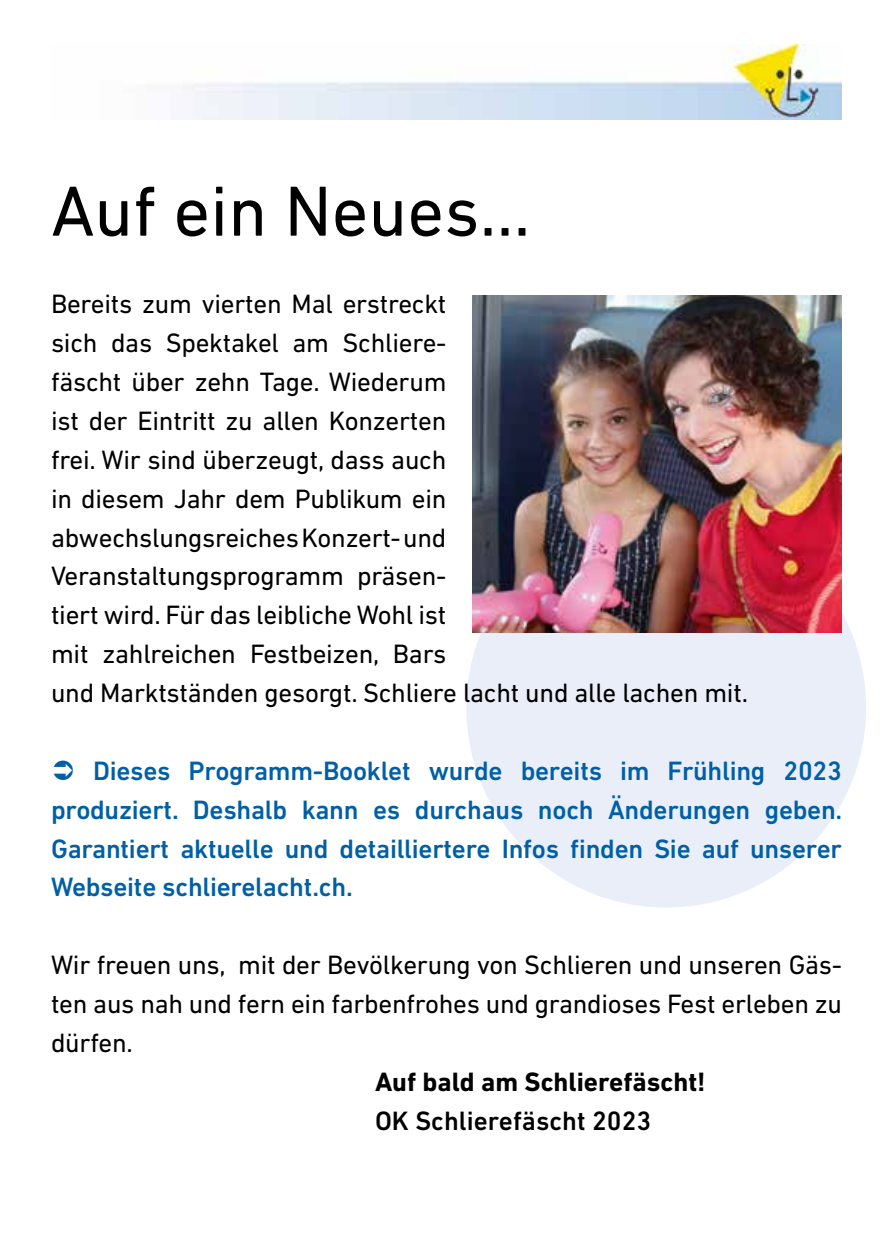
<style>
.page{position:relative;width:893px;height:1259px;background:#fff}
.page>*{position:absolute;margin:0;border:0;box-sizing:border-box;transform-origin:0 0}
.t1{font:72px "DIN Next LT Pro";color:#000}
.t2{font:27px/39px "DIN Next LT Pro";letter-spacing:-.01em;color:#000}
.t3{font:500 27px/39px "DIN Next LT Pro";letter-spacing:-.01em;color:#005fa5;text-align:justify}
.t4{font:700 27px "DIN Next LT Pro";color:#000}
.t5{font:500 27px "DIN Next LT Pro";color:#000}
</style>
<div class="page">
<div style="left:466px;top:508px;width:400px;height:399px;background:#e9eef8;border-radius:50%"></div>
<img style="left:172px;top:45px;width:670px;height:74px">
<img style="left:472px;top:296px;width:370px;height:336px">
<h1 class="t1" style="left:51px;top:170px;width:481px">Auf ein Neues...</h1>
<p class="t2" style="left:51px;top:284px;width:699px">Bereits zum vierten Mal erstreckt<br>sich das Spektakel am Schliere-<br>fäscht über zehn Tage. Wiederum<br>ist der Eintritt zu allen Konzerten<br>frei. Wir sind überzeugt, dass auch<br>in diesem Jahr dem Publikum ein<br>abwechslungsreiches Konzert- und<br>Veranstaltungsprogramm präsen-<br>tiert wird. Für das leibliche Wohl ist<br>mit zahlreichen Festbeizen, Bars<br>und Marktständen gesorgt. Schliere lacht und alle lachen mit.</p>
<p class="t3" style="left:51px;top:751px;width:793px;text-indent:42px">Dieses Programm-Booklet wurde bereits im Frühling 2023 produziert. Deshalb kann es durchaus noch Änderungen geben.<br>Garantiert aktuelle und detailliertere Infos finden Sie auf unserer Webseite schlierelacht.ch.</p>
<p class="t2" style="left:51px;top:945px;width:792px;text-align:justify">Wir freuen uns, mit der Bevölkerung von Schlieren und unseren Gäs&shy;ten aus nah und fern ein farbenfrohes und grandioses Fest erleben zu dürfen.</p>
<p class="t4" style="left:375px;top:1065px;width:332px">Auf bald am Schlierefäscht!</p>
<p class="t5" style="left:375px;top:1104px;width:278px">OK Schlierefäscht 2023</p>
</div>
